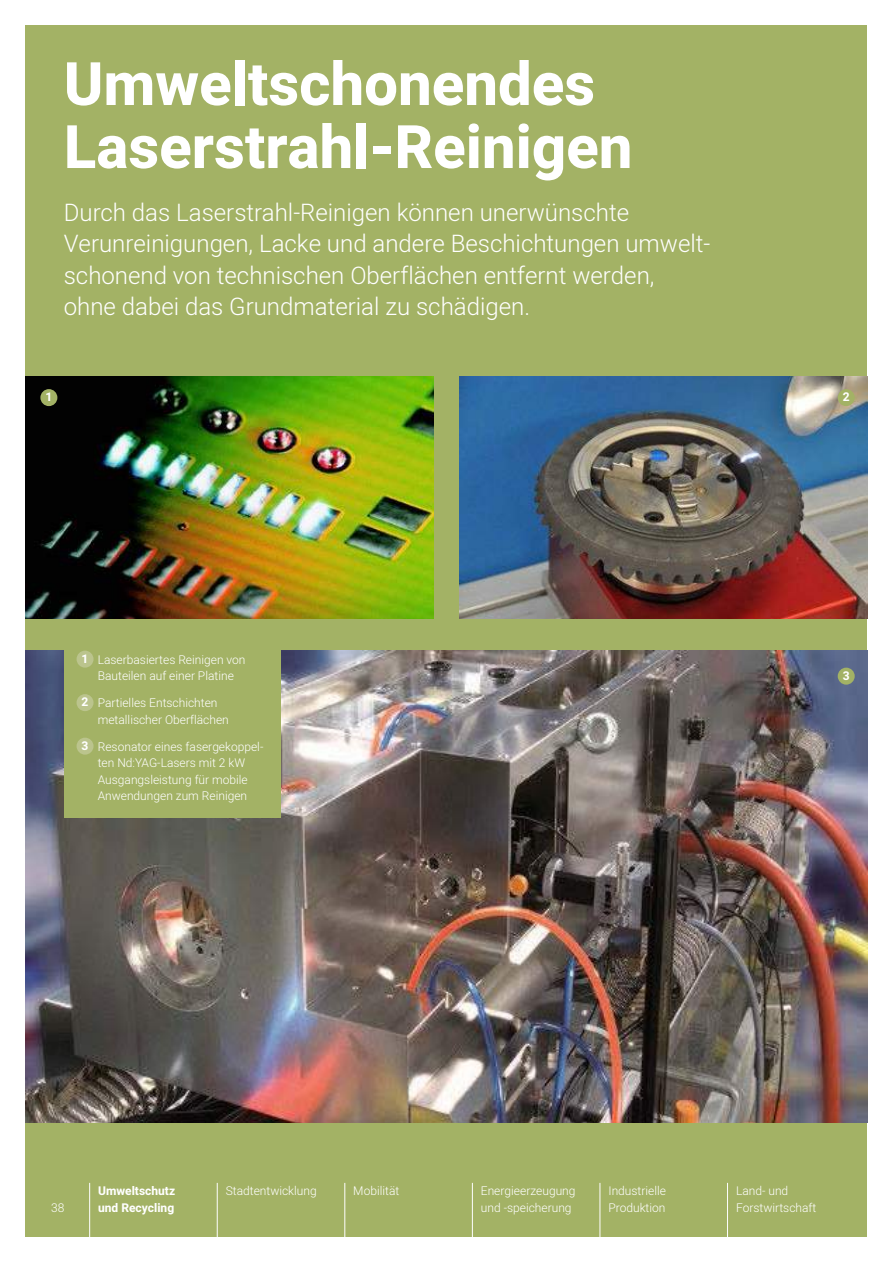
<style>
.page{position:relative;width:893px;height:1263px;background:#fff}
.page>*{position:absolute;margin:0;border:0;box-sizing:border-box;transform-origin:0 0}
.t1{font:800 60px/63px "Heebo";color:#fff}
.t2{font:300 24px/31.5px "Heebo";color:#fff}
.t3{font:300 12px/16.5px "Heebo";color:#fff}
.t4{font:700 12px/16.5px "Heebo";color:#fff}
.s1{font-weight:700}
</style>
<div class="page">
<div style="left:26px;top:26px;width:841px;height:1211px;background:#a3b265"></div>
<img style="left:459px;top:376px;width:408px;height:243px">
<img style="left:26px;top:376px;width:408px;height:243px">
<img style="left:26px;top:651px;width:841px;height:472px">
<div style="left:838px;top:389px;width:17px;height:17px;background:#a3b265;border-radius:50%"></div>
<div style="left:40px;top:389px;width:17px;height:17px;background:#a3b265;border-radius:50%"></div>
<div style="left:838px;top:668px;width:17px;height:17px;background:#a3b265;border-radius:50%"></div>
<div style="left:64px;top:638px;width:217px;height:179px;background:#a3b265"></div>
<div style="left:77px;top:651px;width:17px;height:17px;background:#bbc48d;border-radius:50%"></div>
<div style="left:77px;top:694px;width:17px;height:17px;background:#bbc48d;border-radius:50%"></div>
<div style="left:77px;top:738px;width:17px;height:17px;background:#bbc48d;border-radius:50%"></div>
<hr style="left:217px;top:1183px;width:1px;height:54px;background:#fff">
<hr style="left:344px;top:1183px;width:1px;height:54px;background:#fff">
<hr style="left:472px;top:1183px;width:1px;height:54px;background:#fff">
<hr style="left:600px;top:1183px;width:1px;height:54px;background:#fff">
<hr style="left:727px;top:1183px;width:1px;height:54px;background:#fff">
<hr style="left:89px;top:1183px;width:1px;height:54px;background:#fff">
<h1 class="t1" style="left:64px;top:54px;width:570px">Umweltschonendes<br>Laserstrahl-Reinigen</h1>
<h2 class="t2" style="left:64px;top:196px;width:648px">Durch das Laserstrahl-Reinigen können unerwünschte Verunreinigungen, Lacke und andere Beschichtungen umwelt&shy;schonend von technischen Oberflächen entfernt werden, ohne dabei das Grundmaterial zu schädigen.</h2>
<p class="t4" style="left:46px;top:389px;width:8px">1</p>
<p class="t4" style="left:843px;top:389px;width:8px">2</p>
<p class="t3" style="left:82px;top:651px;width:165px;text-align:center"><span class="s1">1</span> Laserbasiertes Reinigen von<br>Bauteilen auf einer Platine</p>
<p class="t3" style="left:98px;top:695px;width:133px;text-indent:-16px"><span class="s1">2</span> Partielles Entschichten metallischer Oberflächen</p>
<p class="t3" style="left:82px;top:738px;width:183px;text-align:center"><span class="s1">3</span> Resonator eines fasergekoppel&shy;ten Nd:YAG-Lasers mit 2 kW<br>Ausgangsleistung für mobile<br>Anwendungen zum Reinigen</p>
<p class="t4" style="left:843px;top:668px;width:8px">3</p>
<p class="t3" style="left:51px;top:1199px;width:15px">38</p>
<p class="t4" style="left:98px;top:1183px;width:78px">Umweltschutz und Recycling</p>
<p class="t3" style="left:226px;top:1183px;width:92px">Stadtentwicklung</p>
<p class="t3" style="left:353px;top:1183px;width:48px">Mobilität</p>
<p class="t3" style="left:481px;top:1183px;width:96px">Energieerzeugung und -speicherung</p>
<p class="t3" style="left:608px;top:1183px;width:59px">Industrielle<br>Produktion</p>
<p class="t3" style="left:736px;top:1183px;width:82px">Land- und<br>Forstwirtschaft</p>
</div>
